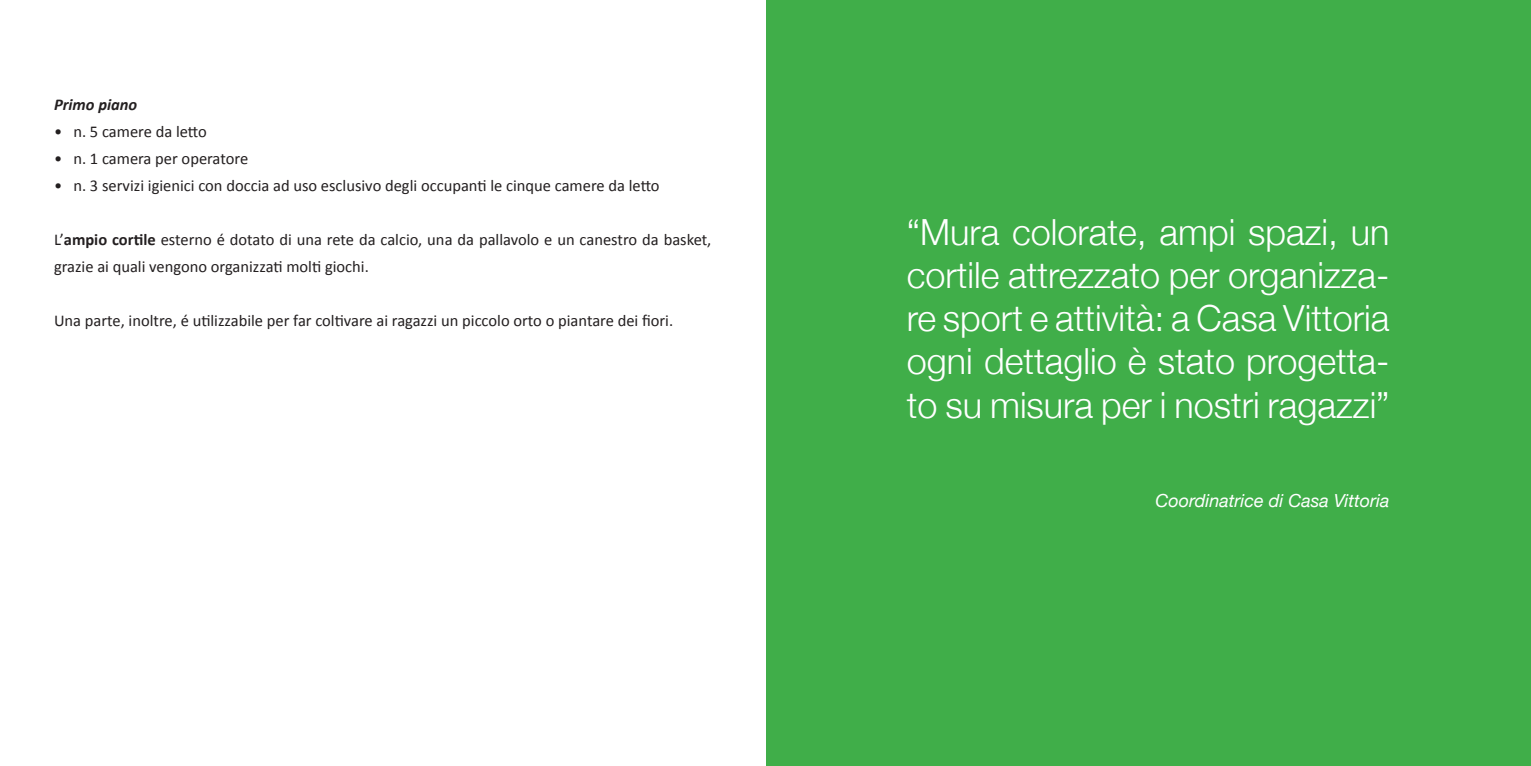
<style>
.page{position:relative;width:1531px;height:766px;background:#fff}
.page>*{position:absolute;margin:0;border:0;box-sizing:border-box;transform-origin:0 0}
.t1{font:300 36px/43.2px "Helvetica Neue";color:#fff;text-align:justify}
.t2{font:italic 18px "Helvetica Neue";color:#fff}
.t3{font:16.5px/27px "Calibri";color:#231f20}
.t4{font:italic 700 16.5px "Calibri";color:#231f20}
.s1{font-weight:700}
</style>
<div class="page">
<div style="left:766px;top:0;width:765px;height:765px;background:#40ae49"></div>
<p class="t4" style="left:54px;top:94px;width:85px">Primo piano</p>
<p class="t3" style="left:54px;top:118px;width:154px">• n. 5 camere da letto</p>
<p class="t3" style="left:54px;top:145px;width:196px">• n. 1 camera per operatore</p>
<p class="t3" style="left:54px;top:172px;width:607px">• n. 3 servizi igienici con doccia ad uso esclusivo degli occupanti le cinque camere da letto</p>
<p class="t3" style="left:54px;top:226px;width:659px">L’<span class="s1">ampio cortile</span> esterno é dotato di una rete da calcio, una da pallavolo e un canestro da basket, grazie ai quali vengono organizzati molti giochi.</p>
<p class="t3" style="left:54px;top:307px;width:621px">Una parte, inoltre, é utilizzabile per far coltivare ai ragazzi un piccolo orto o piantare dei fiori.</p>
<h1 class="t1" style="left:907px;top:209px;width:484px">“Mura colorate, ampi spazi, un cortile attrezzato per organizza&shy;re sport e attività: a Casa Vittoria ogni dettaglio è stato progetta&shy;to su misura per i nostri ragazzi”</h1>
<p class="t2" style="left:1155px;top:490px;width:236px">Coordinatrice di Casa Vittoria</p>
</div>
